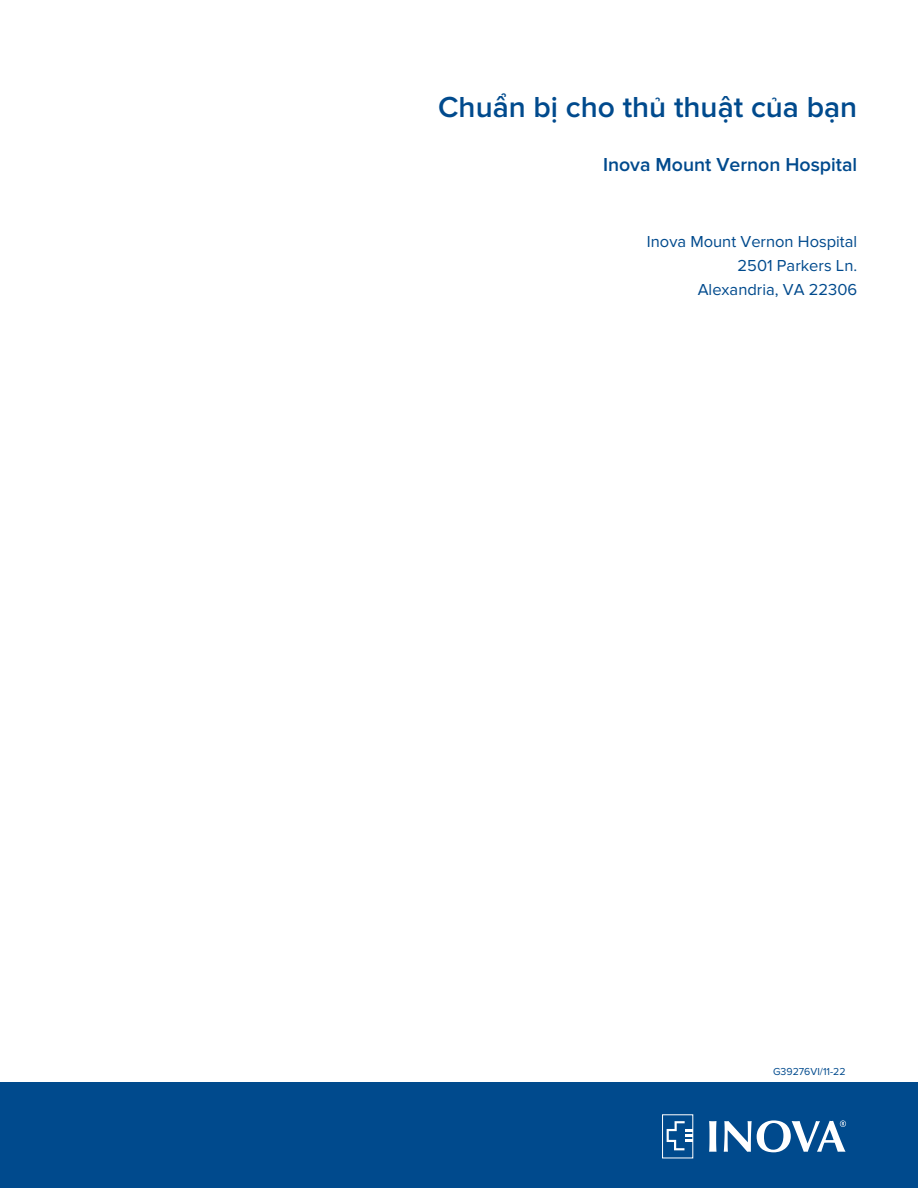
<style>
.page{position:relative;width:918px;height:1188px;background:#fff}
.page>*{position:absolute;margin:0;border:0;box-sizing:border-box;transform-origin:0 0}
.t1{font:600 30px "Proxima Nova";color:#004a8d}
.t2{font:600 19.5px "Proxima Nova";color:#004a8d}
.t3{font:16.5px/24px "Proxima Nova";color:#004a8d;text-align:right}
.t4{font:10.5px "Proxima Nova";color:#004a8d}
</style>
<div class="page">
<div style="left:0;top:1082px;width:918px;height:106px;background:#004a8d"></div>
<div style="left:662px;top:1114px;width:31px;height:44px;border:1px solid #fff"></div>
<svg style="left:667px;top:1121px;width:26px;height:29px"></svg>
<svg style="left:709px;top:1121px;width:7px;height:31px"></svg>
<svg style="left:724px;top:1120px;width:122px;height:32px"></svg>
<h1 class="t1" style="left:438px;top:90px;width:421px">Chuẩn bị cho thủ thuật của bạn</h1>
<p class="t2" style="left:603px;top:153px;width:256px">Inova Mount Vernon Hospital</p>
<p class="t3" style="left:647px;top:230px;width:212px">Inova Mount Vernon Hospital<br>2501 Parkers Ln.<br>Alexandria, VA 22306</p>
<p class="t4" style="left:773px;top:1065px;width:74px">G39276VI/11-22</p>
</div>
